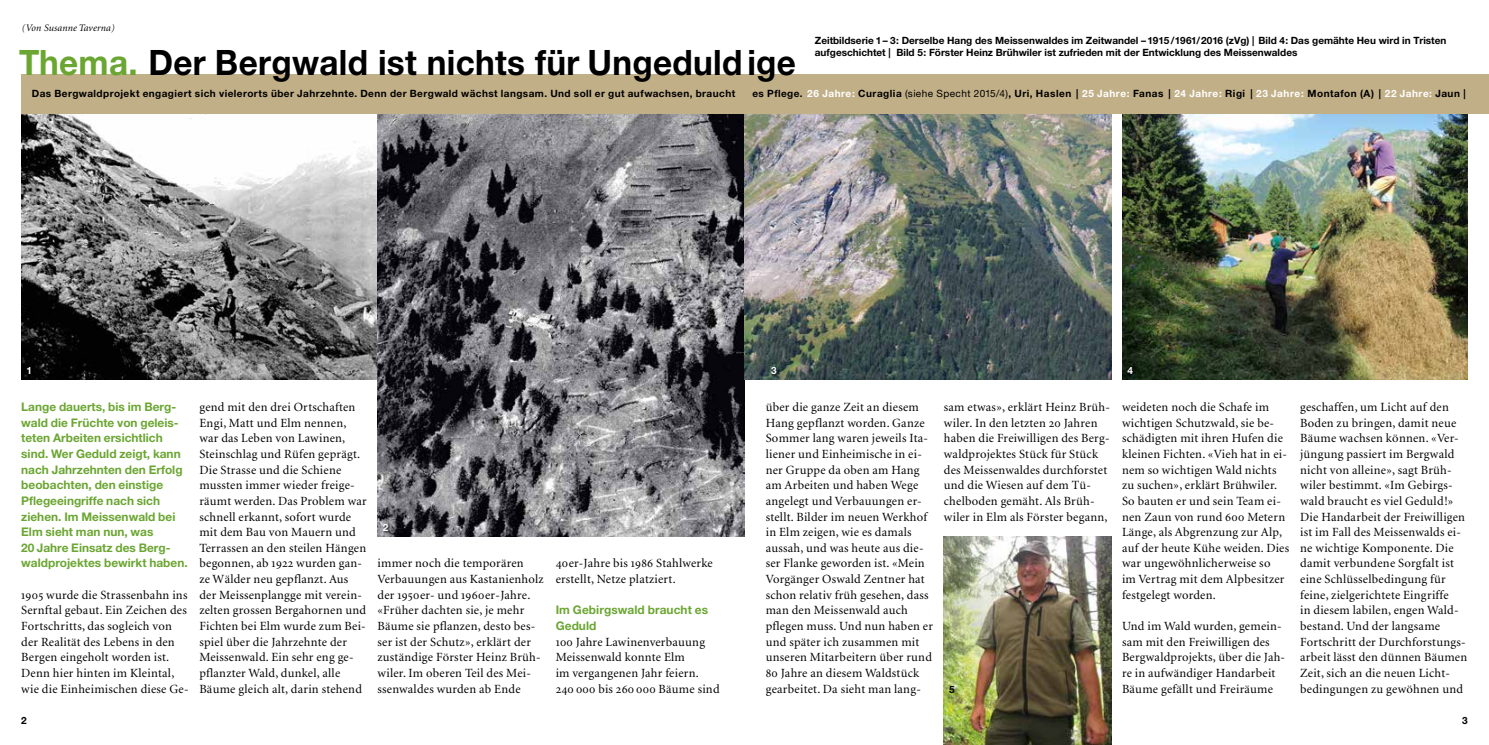
<style>
.page{position:relative;width:1489px;height:745px;background:#fff}
.page>*{position:absolute;margin:0;border:0;box-sizing:border-box;transform-origin:0 0}
.t1{font:700 35px "Helvetica Neue LT Std";letter-spacing:.01em;color:#000;scale:.95 1}
.t2{font:12.5px/15.6px "Minion";letter-spacing:.02em;color:#000}
.t3{font:12.5px "Minion Regular SC";letter-spacing:.02em;color:#000}
.t4{font:700 11.88px/15.6px "Helvetica Neue LT Std";color:#6ba632}
.t5{font:700 10px/12.5px "Helvetica Neue LT Std";color:#000}
.t6{font:700 10px "Helvetica Neue LT Std";letter-spacing:.03em;color:#000}
.t7{font:700 10px "Helvetica Neue LT Std";letter-spacing:.05em;color:#000}
.t8{font:italic 10px "Minion";letter-spacing:.01em;color:#000}
.t9{font:700 10px "Helvetica Neue LT Std";color:#fff}
.s1{color:#6ba632}
.s2{color:#fff}
.s3{font-weight:400}
.s4{font-family:"Minion Regular SC"}
.s5{font-family:"Minion"}
</style>
<div class="page">
<img style="left:21px;top:114px;width:356px;height:265px">
<img style="left:377px;top:114px;width:367px;height:422px">
<img style="left:744px;top:114px;width:367px;height:265px">
<img style="left:1122px;top:114px;width:345px;height:265px">
<div style="left:27px;top:367px;width:6px;height:10px;background:#000"></div>
<div style="left:382px;top:523px;width:9px;height:10px;background:#000;opacity:.75"></div>
<div style="left:771px;top:367px;width:8px;height:10px;background:#000;opacity:.75"></div>
<div style="left:1126px;top:367px;width:9px;height:10px;background:#000;opacity:.75"></div>
<div style="left:21px;top:75px;width:1467px;height:39px;background:#c1af87"></div>
<img style="left:943px;top:536px;width:168px;height:208px">
<p class="t8" style="left:22px;top:23px;width:94px">(Von Susanne Taverna)</p>
<h1 class="t1" style="left:19px;top:40px;width:819px"><span class="s1">Thema.</span> Der Bergwald ist nichts für Ungeduldige</h1>
<p class="t5" style="left:814px;top:34px;width:633px">Zeitbildserie 1 – 3: Derselbe Hang des Meissenwaldes im Zeitwandel – 1915/1961/2016 (zVg) | Bild 4: Das gemähte Heu wird in Tristen aufgeschichtet | Bild 5: Förster Heinz Brühwiler ist zufrieden mit der Entwicklung des Meissenwaldes</p>
<p class="t6" style="left:32px;top:87px;width:704px">Das Bergwaldprojekt engagiert sich vielerorts über Jahrzehnte. Denn der Bergwald wächst langsam. Und soll er gut aufwachsen, braucht</p>
<p class="t7" style="left:752px;top:87px;width:714px">es Pflege. <span class="s2">26 Jahre:</span> Curaglia <span class="s3">(siehe Specht 2015/4)</span>, Uri, Haslen | <span class="s2">25 Jahre:</span> Fanas | <span class="s2">24 Jahre:</span> Rigi | <span class="s2">23 Jahre:</span> Montafon (A) | <span class="s2">22 Jahre:</span> Jaun |</p>
<p class="t9" style="left:27px;top:364px;width:7px">1</p>
<p class="t4" style="left:21px;top:398px;width:168px">Lange dauerts, bis im Berg&shy;wald die Früchte von geleis&shy;teten Arbeiten ersichtlich sind. Wer Geduld zeigt, kann nach Jahrzehnten den Erfolg beobachten, den einstige<br>Pflegeeingriffe nach sich ziehen. Im Meissenwald bei<br>Elm sieht man nun, was<br>20 Jahre Einsatz des Berg&shy;waldprojektes bewirkt haben.</p>
<p class="t2" style="left:21px;top:587px;width:169px"><span class="s4">1905</span> wurde die Strassenbahn ins<br>Sernftal gebaut. Ein Zeichen des<br>Fortschritts, das sogleich von der Realität des Lebens in den<br>Bergen eingeholt worden ist.<br>Denn hier hinten im Kleintal, wie die Einheimischen diese Ge-</p>
<p class="t2" style="left:199px;top:399px;width:169px">gend mit den drei Ortschaften<br>Engi, Matt und Elm nennen, war das Leben von Lawinen,<br>Steinschlag und Rüfen geprägt.<br>Die Strasse und die Schiene mussten immer wieder freige&shy;räumt werden. Das Problem war schnell erkannt, sofort wurde mit dem Bau von Mauern und<br>Terrassen an den steilen Hängen begonnen, ab <span class="s4">1922</span> wurden gan&shy;ze Wälder neu gepflanzt. Aus der Meissenplangge mit verein&shy;zelten grossen Bergahornen und<br>Fichten bei Elm wurde zum Bei&shy;spiel über die Jahrzehnte der<br>Meissenwald. Ein sehr eng ge&shy;pflanzter Wald, dunkel, alle<br>Bäume gleich alt, darin stehend</p>
<p class="t9" style="left:383px;top:521px;width:7px">2</p>
<p class="t2" style="left:377px;top:555px;width:168px">immer noch die temporären<br>Verbauungen aus Kastanienholz der <span class="s4">1950</span>er- und <span class="s4">1960</span>er-Jahre. «Früher dachten sie, je mehr<br>Bäume sie pflanzen, desto bes&shy;ser ist der Schutz», erklärt der zuständige Förster Heinz Brüh&shy;wiler. Im oberen Teil des Mei&shy;ssenwaldes wurden ab Ende</p>
<p class="t2" style="left:555px;top:555px;width:159px"><span class="s4">40</span>er-Jahre bis <span class="s4">1986</span> Stahlwerke erstellt, Netze platziert.</p>
<p class="t4" style="left:555px;top:601px;width:154px">Im Gebirgswald braucht es<br>Geduld</p>
<p class="t2" style="left:555px;top:634px;width:151px"><span class="s4">100</span> Jahre Lawinenverbauung<br>Meissenwald konnte Elm<br>im vergangenen Jahr feiern.</p>
<p class="t3" style="left:555px;top:682px;width:165px">240 000 <span class="s5">bis</span> 260 000 <span class="s5">Bäume sind</span></p>
<p class="t9" style="left:771px;top:364px;width:7px">3</p>
<p class="t9" style="left:1127px;top:364px;width:7px">4</p>
<p class="t2" style="left:765px;top:399px;width:169px">über die ganze Zeit an diesem<br>Hang gepflanzt worden. Ganze<br>Sommer lang waren jeweils Ita&shy;liener und Einheimische in ei&shy;ner Gruppe da oben am Hang am Arbeiten und haben Wege angelegt und Verbauungen er&shy;stellt. Bilder im neuen Werkhof in Elm zeigen, wie es damals aussah, und was heute aus die&shy;ser Flanke geworden ist. «Mein<br>Vorgänger Oswald Zentner hat schon relativ früh gesehen, dass man den Meissenwald auch pflegen muss. Und nun haben er und später ich zusammen mit unseren Mitarbeitern über rund<br><span class="s4">80</span> Jahre an diesem Waldstück gearbeitet. Da sieht man lang-</p>
<p class="t2" style="left:943px;top:399px;width:168px">sam etwas», erklärt Heinz Brüh&shy;wiler. In den letzten <span class="s4">20</span> Jahren haben die Freiwilligen des Berg&shy;waldprojektes Stück für Stück des Meissenwaldes durchforstet und die Wiesen auf dem Tü&shy;chelboden gemäht. Als Brüh&shy;wiler in Elm als Förster begann,</p>
<p class="t2" style="left:1121px;top:399px;width:169px">weideten noch die Schafe im wichtigen Schutzwald, sie be&shy;schädigten mit ihren Hufen die kleinen Fichten. «Vieh hat in ei&shy;nem so wichtigen Wald nichts zu suchen», erklärt Brühwiler.<br>So bauten er und sein Team ei&shy;nen Zaun von rund <span class="s4">600</span> Metern<br>Länge, als Abgrenzung zur Alp, auf der heute Kühe weiden. Dies war ungewöhnlicherweise so<br>im Vertrag mit dem Alpbesitzer festgelegt worden.</p>
<p class="t2" style="left:1121px;top:618px;width:165px">Und im Wald wurden, gemein&shy;sam mit den Freiwilligen des<br>Bergwaldprojekts, über die Jah&shy;re in aufwändiger Handarbeit<br>Bäume gefällt und Freiräume</p>
<p class="t6" style="left:949px;top:682px;width:7px">5</p>
<p class="t2" style="left:1299px;top:399px;width:168px">geschaffen, um Licht auf den<br>Boden zu bringen, damit neue<br>Bäume wachsen können. «Ver&shy;jüngung passiert im Bergwald nicht von alleine», sagt Brüh&shy;wiler bestimmt. «Im Gebirgs&shy;wald braucht es viel Geduld!»<br>Die Handarbeit der Freiwilligen ist im Fall des Meissenwalds ei&shy;ne wichtige Komponente. Die damit verbundene Sorgfalt ist eine Schlüsselbedingung für feine, zielgerichtete Eingriffe<br>in diesem labilen, engen Wald&shy;bestand. Und der langsame<br>Fortschritt der Durchforstungs&shy;arbeit lässt den dünnen Bäumen<br>Zeit, sich an die neuen Licht&shy;bedingungen zu gewöhnen und</p>
<p class="t6" style="left:21px;top:713px;width:7px">2</p>
<p class="t6" style="left:1461px;top:713px;width:7px">3</p>
</div>
